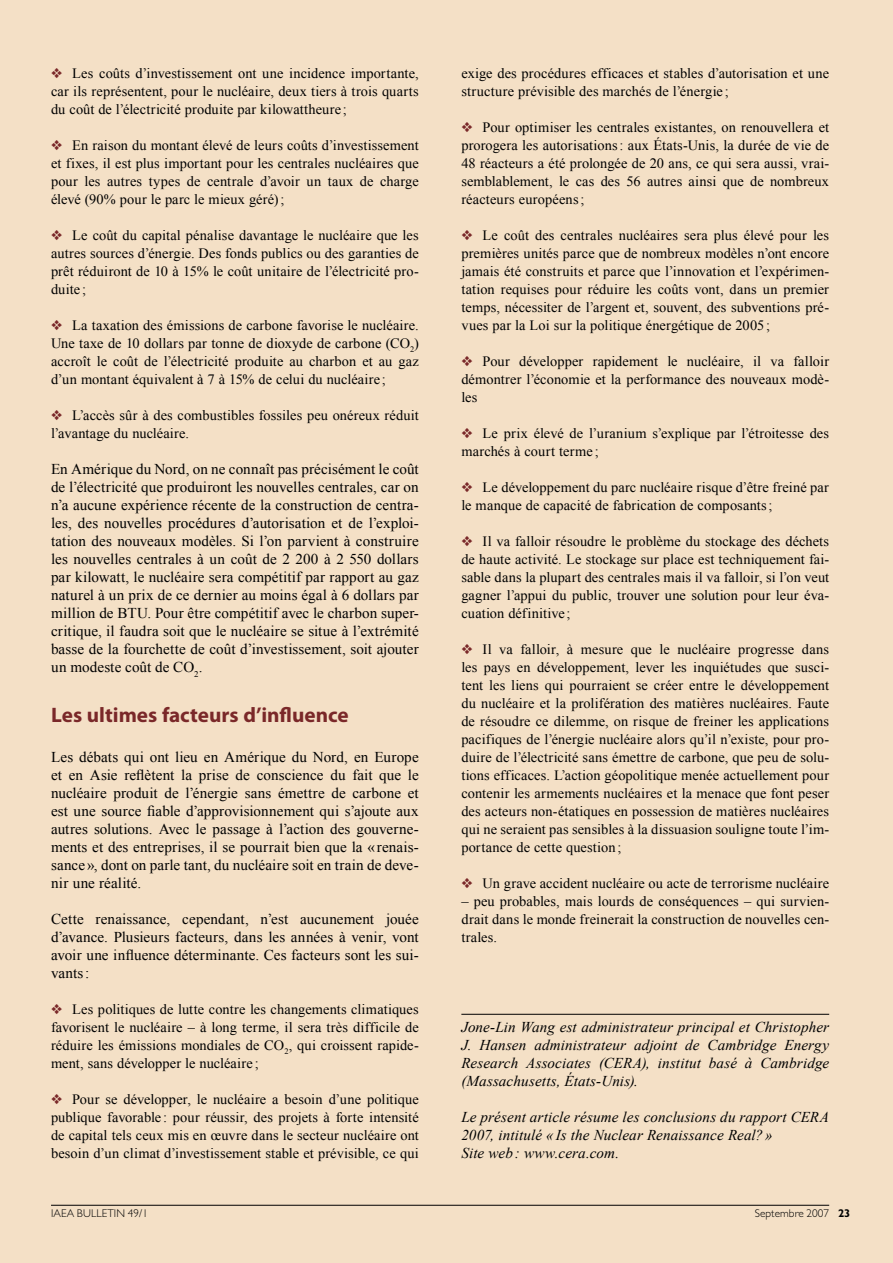
<style>
.page{position:relative;width:893px;height:1263px;background:#f4e0c6}
.page>*{position:absolute;margin:0;border:0;box-sizing:border-box;transform-origin:0 0}
.t1{font:700 21px "Myriad Pro";color:#7a2829}
.t2{font:15px/18px "Times New Roman";letter-spacing:.005em;color:#000;text-align:justify}
.t3{font:italic 15px/18px "Times New Roman";letter-spacing:.005em;color:#000;text-align:justify}
.t4{font:14.25px/18px "Times New Roman";letter-spacing:.005em;color:#000;text-align:justify}
.t5{font:300 11.25px "Gill Sans";letter-spacing:.01em;color:#000}
.s1{color:#7a2829}
.s2{font-weight:700}
</style>
<div class="page">
<hr style="left:51px;top:1205px;width:778px;height:1px;background:#000">
<hr style="left:461px;top:1014px;width:368px;height:1px;background:#000">
<p class="t4" style="left:51px;top:64px;width:369px"><span class="s1">❖</span> Les coûts d’investissement ont une incidence importante, car ils représentent, pour le nucléaire, deux tiers à trois quarts du coût de l’électricité produite par kilowattheure ;</p>
<p class="t4" style="left:51px;top:136px;width:369px"><span class="s1">❖</span> En raison du montant élevé de leurs coûts d’investissement et fixes, il est plus important pour les centrales nucléaires que pour les autres types de centrale d’avoir un taux de charge élevé (90% pour le parc le mieux géré);</p>
<p class="t4" style="left:51px;top:226px;width:369px"><span class="s1">❖</span> Le coût du capital pénalise davantage le nucléaire que les autres sources d’énergie. Des fonds publics ou des garanties de prêt réduiront de 10 à 15% le coût unitaire de l’électricité pro&shy;duite ;</p>
<p class="t4" style="left:51px;top:316px;width:369px"><span class="s1">❖</span> La taxation des émissions de carbone favorise le nucléaire.<br>Une taxe de 10 dollars par tonne de dioxyde de carbone (CO<sub>2</sub>) accroît le coût de l’électricité produite au charbon et au gaz d’un montant équivalent à 7 à 15% de celui du nucléaire ;</p>
<p class="t4" style="left:51px;top:406px;width:369px"><span class="s1">❖</span> L’accès sûr à des combustibles fossiles peu onéreux réduit l’avantage du nucléaire.</p>
<p class="t2" style="left:51px;top:459px;width:369px">En Amérique du Nord, on ne connaît pas précisément le coût de l’électricité que produiront les nouvelles centrales, car on n’a aucune expérience récente de la construction de centra&shy;les, des nouvelles procédures d’autorisation et de l’exploi&shy;tation des nouveaux modèles. Si l’on parvient à construire les nouvelles centrales à un coût de 2 200 à 2 550 dollars par kilowatt, le nucléaire sera compétitif par rapport au gaz naturel à un prix de ce dernier au moins égal à 6 dollars par million de BTU. Pour être compétitif avec le charbon super&shy;critique, il faudra soit que le nucléaire se situe à l’extrémité basse de la fourchette de coût d’investissement, soit ajouter un modeste coût de CO<sub>2</sub>.</p>
<h1 class="t1" style="left:51px;top:703px;width:299px">Les ultimes facteurs d’influence</h1>
<p class="t2" style="left:51px;top:747px;width:369px">Les débats qui ont lieu en Amérique du Nord, en Europe et en Asie reflètent la prise de conscience du fait que le nucléaire produit de l’énergie sans émettre de carbone et est une source fiable d’approvisionnement qui s’ajoute aux autres solutions. Avec le passage à l’action des gouverne&shy;ments et des entreprises, il se pourrait bien que la «renais&shy;sance», dont on parle tant, du nucléaire soit en train de deve&shy;nir une réalité.</p>
<p class="t2" style="left:51px;top:909px;width:369px">Cette renaissance, cependant, n’est aucunement jouée d’avance. Plusieurs facteurs, dans les années à venir, vont avoir une influence déterminante. Ces facteurs sont les sui&shy;vants:</p>
<p class="t4" style="left:51px;top:1000px;width:369px"><span class="s1">❖</span> Les politiques de lutte contre les changements climatiques favorisent le nucléaire – à long terme, il sera très difficile de réduire les émissions mondiales de CO<sub>2</sub>, qui croissent rapide&shy;ment, sans développer le nucléaire ;</p>
<p class="t4" style="left:51px;top:1090px;width:369px"><span class="s1">❖</span> Pour se développer, le nucléaire a besoin d’une politique publique favorable : pour réussir, des projets à forte intensité de capital tels ceux mis en œuvre dans le secteur nucléaire ont besoin d’un climat d’investissement stable et prévisible, ce qui</p>
<p class="t4" style="left:461px;top:64px;width:369px">exige des procédures efficaces et stables d’autorisation et une structure prévisible des marchés de l’énergie ;</p>
<p class="t4" style="left:461px;top:118px;width:369px"><span class="s1">❖</span> Pour optimiser les centrales existantes, on renouvellera et prorogera les autorisations: aux États-Unis, la durée de vie de 48 réacteurs a été prolongée de 20 ans, ce qui sera aussi, vrai&shy;semblablement, le cas des 56 autres ainsi que de nombreux réacteurs européens;</p>
<p class="t4" style="left:461px;top:226px;width:369px"><span class="s1">❖</span> Le coût des centrales nucléaires sera plus élevé pour les premières unités parce que de nombreux modèles n’ont encore jamais été construits et parce que l’innovation et l’expérimen&shy;tation requises pour réduire les coûts vont, dans un premier temps, nécessiter de l’argent et, souvent, des subventions pré&shy;vues par la Loi sur la politique énergétique de 2005 ;</p>
<p class="t4" style="left:461px;top:352px;width:369px"><span class="s1">❖</span> Pour développer rapidement le nucléaire, il va falloir démontrer l’économie et la performance des nouveaux modè&shy;les</p>
<p class="t4" style="left:461px;top:423px;width:369px"><span class="s1">❖</span> Le prix élevé de l’uranium s’explique par l’étroitesse des marchés à court terme ;</p>
<p class="t4" style="left:461px;top:477px;width:369px"><span class="s1">❖</span> Le développement du parc nucléaire risque d’être freiné par le manque de capacité de fabrication de composants;</p>
<p class="t4" style="left:461px;top:531px;width:369px"><span class="s1">❖</span> Il va falloir résoudre le problème du stockage des déchets de haute activité. Le stockage sur place est techniquement fai&shy;sable dans la plupart des centrales mais il va falloir, si l’on veut gagner l’appui du public, trouver une solution pour leur éva&shy;cuation définitive ;</p>
<p class="t4" style="left:461px;top:639px;width:369px"><span class="s1">❖</span> Il va falloir, à mesure que le nucléaire progresse dans les pays en développement, lever les inquiétudes que susci&shy;tent les liens qui pourraient se créer entre le développement du nucléaire et la prolifération des matières nucléaires. Faute de résoudre ce dilemme, on risque de freiner les applications pacifiques de l’énergie nucléaire alors qu’il n’existe, pour pro&shy;duire de l’électricité sans émettre de carbone, que peu de solu&shy;tions efficaces. L’action géopolitique menée actuellement pour contenir les armements nucléaires et la menace que font peser des acteurs non-étatiques en possession de matières nucléaires qui ne seraient pas sensibles à la dissuasion souligne toute l’im&shy;portance de cette question;</p>
<p class="t4" style="left:461px;top:873px;width:369px"><span class="s1">❖</span> Un grave accident nucléaire ou acte de terrorisme nucléaire</p>
<p class="t4" style="left:461px;top:891px;width:369px">– peu probables, mais lourds de conséquences – qui survien&shy;drait dans le monde freinerait la construction de nouvelles cen&shy;trales.</p>
<p class="t3" style="left:461px;top:1017px;width:369px">Jone-Lin Wang est administrateur principal et Christopher J. Hansen administrateur adjoint de Cambridge Energy Research Associates (CERA), institut basé à Cambridge (Massachusetts, États-Unis).</p>
<p class="t3" style="left:461px;top:1107px;width:369px;text-align:left">Le présent article résume les conclusions du rapport CERA<br>2007, intitulé «Is the Nuclear Renaissance Real? »<br>Site web : www.cera.com.</p>
<p class="t5" style="left:51px;top:1207px;width:99px">IAEA BULLETIN 49/1</p>
<p class="t5" style="left:755px;top:1207px;width:97px">Septembre 2007 <span class="s2">23</span></p>
</div>
